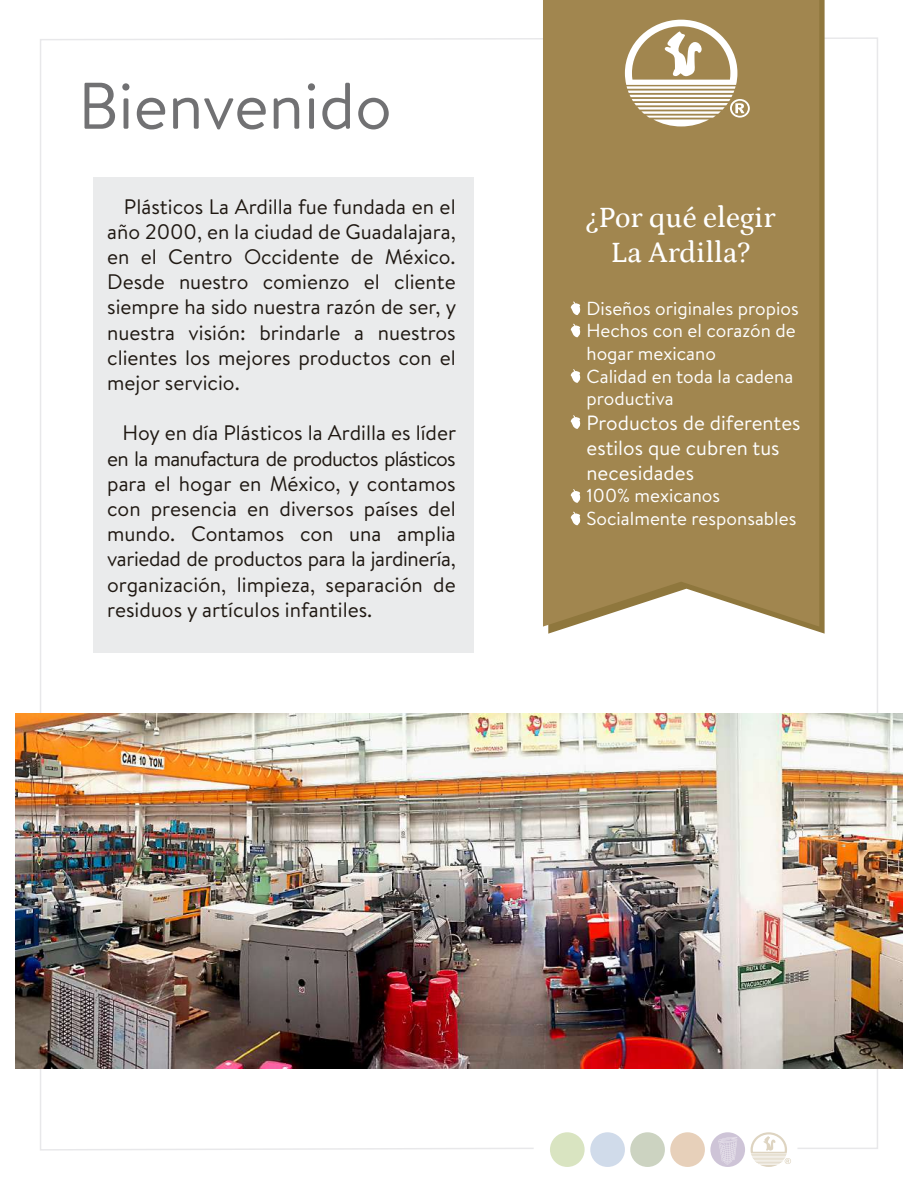
<style>
.page{position:relative;width:918px;height:1188px;background:#fff}
.page>*{position:absolute;margin:0;border:0;box-sizing:border-box;transform-origin:0 0}
.t1{font:65.7px "Brandon Text";color:#717173}
.t2{font:500 29.25px/35.1px "Petrona";color:#fff;text-align:center}
.t3{font:21px/25.2px "Brandon Text";color:#1f1812;text-align:justify}
.t4{font:20.55px/24.8px "Brandon Text";color:#fff}
.t5{font:18.9px/22.6px "Brandon Text";color:#fff}
</style>
<div class="page">
<div style="left:670px;top:1132px;width:35px;height:35px;background:#e7d0ba;border-radius:17px"></div>
<svg style="left:710px;top:1132px;width:35px;height:35px"></svg>
<div style="left:590px;top:1132px;width:35px;height:35px;background:#d0dbea;border-radius:17px"></div>
<div style="left:550px;top:1132px;width:35px;height:35px;background:#d9e4c1;border-radius:17px"></div>
<div style="left:630px;top:1132px;width:35px;height:35px;background:#ccd3c1;border-radius:17px"></div>
<svg style="left:751px;top:1132px;width:40px;height:35px"></svg>
<svg style="left:718px;top:1137px;width:20px;height:27px"></svg>
<div style="left:93px;top:178px;width:381px;height:475px;background:#eaebec"></div>
<img style="left:16px;top:713px;width:886px;height:356px">
<svg style="left:548px;top:0;width:277px;height:634px;fill:#947b42"></svg>
<div style="left:543px;top:0;width:276px;height:627px;background:#a1864f"></div>
<svg style="left:625px;top:20px;width:125px;height:106px"></svg>
<svg style="left:570px;top:301px;width:12px;height:14px"></svg>
<svg style="left:570px;top:323px;width:12px;height:14px"></svg>
<svg style="left:570px;top:369px;width:12px;height:14px"></svg>
<svg style="left:570px;top:415px;width:12px;height:14px"></svg>
<svg style="left:570px;top:489px;width:12px;height:14px"></svg>
<svg style="left:570px;top:511px;width:12px;height:14px"></svg>
<h1 class="t1" style="left:78px;top:61px;width:315px">Bienvenido</h1>
<p class="t3" style="left:107px;top:193px;width:351px;text-indent:17px">Plásticos La Ardilla fue fundada en el año 2000, en la ciudad de Guadalajara, en el Centro Occidente de México.<br>Desde nuestro comienzo el cliente siempre ha sido nuestra razón de ser, y nuestra visión: brindarle a nuestros clientes los mejores productos con el mejor servicio.</p>
<p class="t3" style="left:107px;top:420px;width:351px;text-indent:15px">Hoy en día Plásticos la Ardilla es líder en la manufactura de productos plásticos para el hogar en México, y contamos con presencia en diversos países del mundo. Contamos con una amplia variedad de productos para la jardinería, organización, limpieza, separación de residuos y artículos infantiles.</p>
<h2 class="t2" style="left:586px;top:198px;width:191px">¿Por qué elegir<br>La Ardilla?</h2>
<p class="t5" style="left:587px;top:296px;width:214px">Diseños originales propios<br>Hechos con el corazón de hogar mexicano<br>Calidad en toda la cadena productiva</p>
<p class="t4" style="left:587px;top:410px;width:216px">Productos de diferentes estilos que cubren tus necesidades</p>
<p class="t5" style="left:587px;top:484px;width:211px">100% mexicanos<br>Socialmente responsables</p>
</div>
